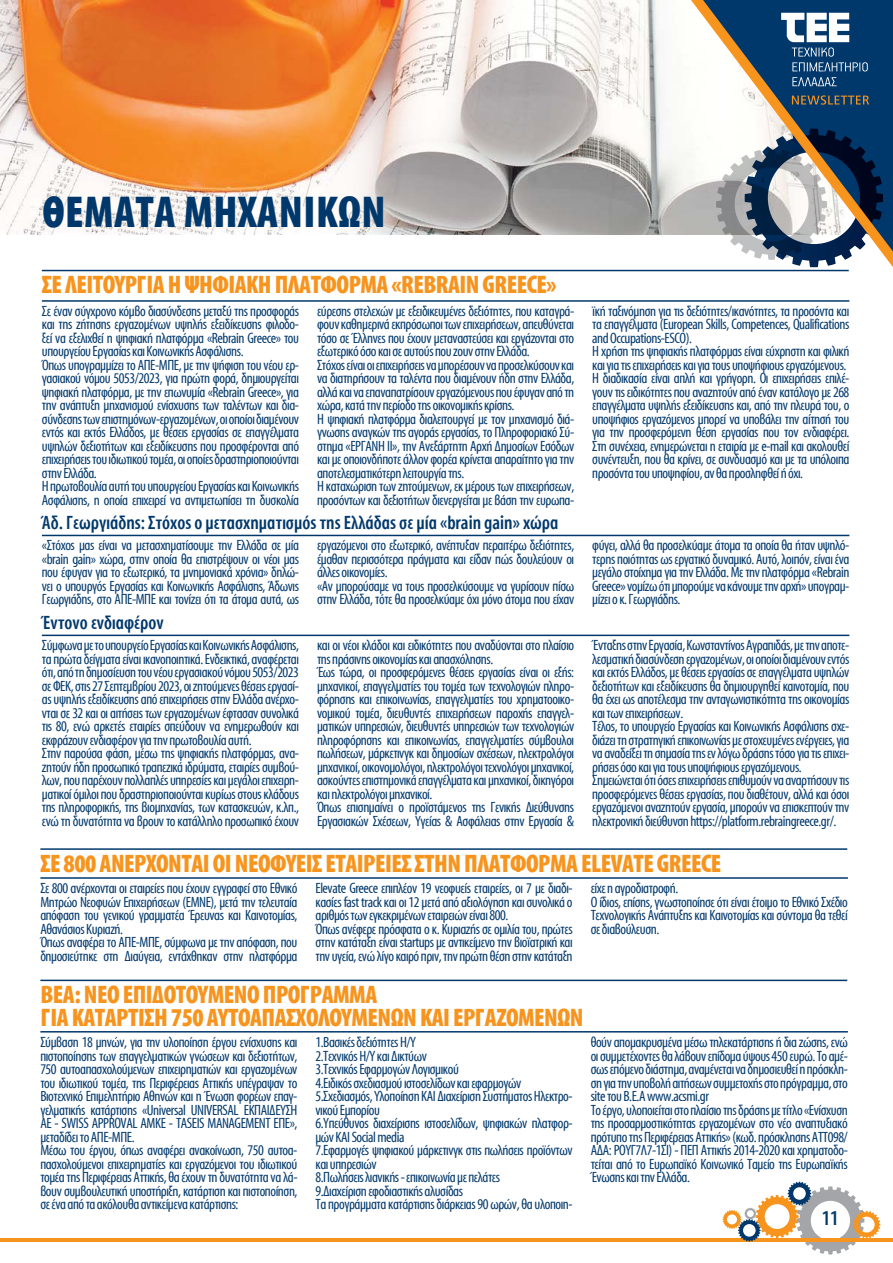
<style>
.page{position:relative;width:893px;height:1263px;background:#fff}
.page>*{position:absolute;margin:0;border:0;box-sizing:border-box;transform-origin:0 0}
.t1{font:700 45px "Myriad Condensed Greek";letter-spacing:.01em;color:#00386c}
.t2{font:700 25.5px/22.5px "Myriad Condensed Greek";letter-spacing:-.02em;color:#f7941e}
.t3{font:500 21px "Myriad Condensed Greek";color:#00386c}
.t4{font:500 19.5px "Myriad Condensed Greek";color:#00386c}
.t5{font:15px/13.5px "Myriad Condensed Greek";letter-spacing:-.03em;color:#00386c}
</style>
<div class="page">
<hr style="left:0;top:1238px;width:893px;height:3px;background:#f7941e">
<svg style="left:723px;top:1182px;width:157px;height:72px"></svg>
<img style="left:0;top:0;width:691px;height:234px">
<svg style="left:691px;top:0;width:202px;height:267px"></svg>
<svg style="left:792px;top:95px;width:77px;height:10px"></svg>
<svg style="left:781px;top:13px;width:87px;height:58px"></svg>
<svg style="left:792px;top:77px;width:45px;height:9px"></svg>
<hr style="left:42px;top:300px;width:807px;height:2px;background:#00386c">
<hr style="left:42px;top:535px;width:807px;height:1px;background:#00386c">
<hr style="left:42px;top:635px;width:807px;height:1px;background:#00386c">
<hr style="left:42px;top:270px;width:807px;height:1px;background:#00386c">
<hr style="left:40px;top:877px;width:808px;height:2px;background:#00386c">
<hr style="left:40px;top:1031px;width:808px;height:1px;background:#00386c">
<hr style="left:40px;top:848px;width:807px;height:2px;background:#00386c">
<hr style="left:40px;top:980px;width:807px;height:1px;background:#00386c">
<h1 class="t1" style="left:43px;top:189px;width:345px">ΘΕΜΑΤΑ ΜΗΧΑΝΙΚΩΝ</h1>
<h2 class="t2" style="left:42px;top:275px;width:516px">ΣΕ ΛΕΙΤΟΥΡΓΙΑ Η ΨΗΦΙΑΚΗ ΠΛΑΤΦΟΡΜΑ «REBRAIN GREECE»</h2>
<p class="t5" style="left:42px;top:305px;width:259px">Σε έναν σύγχρονο κόμβο διασύνδεσης μεταξύ της προσφοράς και της ζήτησης εργαζομένων υψηλής εξειδίκευσης φιλοδο&shy;ξεί να εξελιχθεί η ψηφιακή πλατφόρμα «Rebrain Greece» του υπουργείου Εργασίας και Κοινωνικής Ασφάλισης.<br>Όπως υπογραμμίζει το ΑΠΕ-ΜΠΕ, με την ψήφιση του νέου ερ&shy;γασιακού νόμου 5053/2023, για πρώτη φορά, δημιουργείται ψηφιακή πλατφόρμα, με την επωνυμία «Rebrain Greece», για την ανάπτυξη μηχανισμού ενίσχυσης των ταλέντων και δια&shy;σύνδεσης των επιστημόνων-εργαζομένων, οι οποίοι διαμένουν εντός και εκτός Ελλάδος, με θέσεις εργασίας σε επαγγέλματα υψηλών δεξιοτήτων και εξειδίκευσης που προσφέρονται από επιχειρήσεις του ιδιωτικού τομέα, οι οποίες δραστηριοποιούνται στην Ελλάδα.<br>Η πρωτοβουλία αυτή του υπουργείου Εργασίας και Κοινωνικής Ασφάλισης, η οποία επιχειρεί να αντιμετωπίσει τη δυσκολία</p>
<p class="t5" style="left:317px;top:305px;width:259px">εύρεσης στελεχών με εξειδικευμένες δεξιότητες, που καταγρά&shy;φουν καθημερινά εκπρόσωποι των επιχειρήσεων, απευθύνεται τόσο σε Έλληνες που έχουν μεταναστεύσει και εργάζονται στο εξωτερικό όσο και σε αυτούς που ζουν στην Ελλάδα.<br>Στόχος είναι οι επιχειρήσεις να μπορέσουν να προσελκύσουν και να διατηρήσουν τα ταλέντα που διαμένουν ήδη στην Ελλάδα, αλλά και να επαναπατρίσουν εργαζόμενους που έφυγαν από τη χώρα, κατά την περίοδο της οικονομικής κρίσης.<br>Η ψηφιακή πλατφόρμα διαλειτουργεί με τον μηχανισμό διά&shy;γνωσης αναγκών της αγοράς εργασίας, το Πληροφοριακό Σύ&shy;στημα «ΕΡΓΑΝΗ ΙΙ», την Ανεξάρτητη Αρχή Δημοσίων Εσόδων και με οποιονδήποτε άλλον φορέα κρίνεται απαραίτητο για την αποτελεσματικότερη λειτουργία της.<br>Η καταχώριση των ζητούμενων, εκ μέρους των επιχειρήσεων, προσόντων και δεξιοτήτων διενεργείται με βάση την ευρωπα-</p>
<p class="t5" style="left:592px;top:305px;width:259px">ϊκή ταξινόμηση για τις δεξιότητες/ικανότητες, τα προσόντα και τα επαγγέλματα (European Skills, Competences, Qualifications and Occupations-ESCO).<br>Η χρήση της ψηφιακής πλατφόρμας είναι εύχρηστη και φιλική και για τις επιχειρήσεις και για τους υποψήφιους εργαζόμενους.<br>Η διαδικασία είναι απλή και γρήγορη. Οι επιχειρήσεις επιλέ&shy;γουν τις ειδικότητες που αναζητούν από έναν κατάλογο με 268 επαγγέλματα υψηλής εξειδίκευσης και, από την πλευρά του, ο υποψήφιος εργαζόμενος μπορεί να υποβάλει την αίτησή του για την προσφερόμενη θέση εργασίας που τον ενδιαφέρει.<br>Στη συνέχεια, ενημερώνεται η εταιρία με e-mail και ακολουθεί συνέντευξη, που θα κρίνει, σε συνδυασμό και με τα υπόλοιπα προσόντα του υποψηφίου, αν θα προσληφθεί ή όχι.</p>
<p class="t5" style="left:42px;top:539px;width:259px;text-align:justify">«Στόχος μας είναι να μετασχηματίσουμε την Ελλάδα σε μία «brain gain» χώρα, στην οποία θα επιστρέψουν οι νέοι μας που έφυγαν για το εξωτερικό, τα μνημονιακά χρόνια» δηλώ&shy;νει ο υπουργός Εργασίας και Κοινωνικής Ασφάλισης, Άδωνις Γεωργιάδης, στο ΑΠΕ-ΜΠΕ και τονίζει ότι τα άτομα αυτά, ως</p>
<p class="t5" style="left:317px;top:539px;width:259px">εργαζόμενοι στο εξωτερικό, ανέπτυξαν περαιτέρω δεξιότητες, έμαθαν περισσότερα πράγματα και είδαν πώς δουλεύουν οι άλλες οικονομίες.<br>«Αν μπορούσαμε να τους προσελκύσουμε να γυρίσουν πίσω στην Ελλάδα, τότε θα προσελκύαμε όχι μόνο άτομα που είχαν</p>
<p class="t5" style="left:592px;top:539px;width:259px;text-align:justify">φύγει, αλλά θα προσελκύαμε άτομα τα οποία θα ήταν υψηλό&shy;τερης ποιότητας ως εργατικό δυναμικό. Αυτό, λοιπόν, είναι ένα μεγάλο στοίχημα για την Ελλάδα. Με την πλατφόρμα «Rebrain Greece» νομίζω ότι μπορούμε να κάνουμε την αρχή» υπογραμ&shy;μίζει ο κ. Γεωργιάδης.</p>
<p class="t5" style="left:42px;top:639px;width:259px">Σύμφωνα με το υπουργείο Εργασίας και Κοινωνικής Ασφάλισης, τα πρώτα δείγματα είναι ικανοποιητικά. Ενδεικτικά, αναφέρεται ότι, από τη δημοσίευση του νέου εργασιακού νόμου 5053/2023 σε ΦΕΚ, στις 27 Σεπτεμβρίου 2023, οι ζητούμενες θέσεις εργασί&shy;ας υψηλής εξειδίκευσης από επιχειρήσεις στην Ελλάδα ανέρχο&shy;νται σε 32 και οι αιτήσεις των εργαζομένων έφτασαν συνολικά τις 80, ενώ αρκετές εταιρίες σπεύδουν να ενημερωθούν και εκφράζουν ενδιαφέρον για την πρωτοβουλία αυτή.<br>Στην παρούσα φάση, μέσω της ψηφιακής πλατφόρμας, ανα&shy;ζητούν ήδη προσωπικό τραπεζικά ιδρύματα, εταιρίες συμβού&shy;λων, που παρέχουν πολλαπλές υπηρεσίες και μεγάλοι επιχειρη&shy;ματικοί όμιλοι που δραστηριοποιούνται κυρίως στους κλάδους της πληροφορικής, της βιομηχανίας, των κατασκευών, κ.λπ., ενώ τη δυνατότητα να βρουν το κατάλληλο προσωπικό έχουν</p>
<p class="t5" style="left:317px;top:639px;width:259px">και οι νέοι κλάδοι και ειδικότητες που αναδύονται στο πλαίσιο της πράσινης οικονομίας και απασχόλησης.<br>Έως τώρα, οι προσφερόμενες θέσεις εργασίας είναι οι εξής: μηχανικοί, επαγγελματίες του τομέα των τεχνολογιών πληρο&shy;φόρησης και επικοινωνίας, επαγγελματίες του χρηματοοικο&shy;νομικού τομέα, διευθυντές επιχειρήσεων παροχής επαγγελ&shy;ματικών υπηρεσιών, διευθυντές υπηρεσιών των τεχνολογιών πληροφόρησης και επικοινωνίας, επαγγελματίες σύμβουλοι πωλήσεων, μάρκετινγκ και δημοσίων σχέσεων, ηλεκτρολόγοι μηχανικοί, οικονομολόγοι, ηλεκτρολόγοι τεχνολόγοι μηχανικοί, ασκούντες επιστημονικά επαγγέλματα και μηχανικοί, δικηγόροι και ηλεκτρολόγοι μηχανικοί.<br>Όπως επισημαίνει ο προϊστάμενος της Γενικής Διεύθυνσης Εργασιακών Σχέσεων, Υγείας &amp; Ασφάλειας στην Εργασία &amp;</p>
<p class="t5" style="left:592px;top:639px;width:259px">Ένταξης στην Εργασία, Κωνσταντίνος Αγραπιδάς, με την αποτε&shy;λεσματική διασύνδεση εργαζομένων, οι οποίοι διαμένουν εντός και εκτός Ελλάδος, με θέσεις εργασίας σε επαγγέλματα υψηλών δεξιοτήτων και εξειδίκευσης θα δημιουργηθεί καινοτομία, που θα έχει ως αποτέλεσμα την ανταγωνιστικότητα της οικονομίας και των επιχειρήσεων.<br>Τέλος, το υπουργείο Εργασίας και Κοινωνικής Ασφάλισης σχε&shy;διάζει τη στρατηγική επικοινωνίας με στοχευμένες ενέργειες, για να αναδείξει τη σημασία της εν λόγω δράσης τόσο για τις επιχει&shy;ρήσεις όσο και για τους υποψήφιους εργαζόμενους.<br>Σημειώνεται ότι όσες επιχειρήσεις επιθυμούν να αναρτήσουν τις προσφερόμενες θέσεις εργασίας, που διαθέτουν, αλλά και όσοι εργαζόμενοι αναζητούν εργασία, μπορούν να επισκεπτούν την ηλεκτρονική διεύθυνση https://platform.rebraingreece.gr/.</p>
<h3 class="t4" style="left:42px;top:513px;width:518px">Άδ. Γεωργιάδης: Στόχος ο μετασχηματισμός της Ελλάδας σε μία «brain gain» χώρα</h3>
<h3 class="t4" style="left:42px;top:613px;width:123px">Έντονο ενδιαφέρον</h3>
<h2 class="t2" style="left:40px;top:853px;width:682px">ΣΕ 800 ΑΝΕΡΧΟΝΤΑΙ ΟΙ ΝΕΟΦΥΕΙΣ ΕΤΑΙΡΕΙΕΣ ΣΤΗΝ ΠΛΑΤΦΟΡΜΑ ELEVATE GREECE</h2>
<p class="t5" style="left:40px;top:882px;width:259px">Σε 800 ανέρχονται οι εταιρείες που έχουν εγγραφεί στο Εθνικό Μητρώο Νεοφυών Επιχειρήσεων (ΕΜΝΕ), μετά την τελευταία απόφαση του γενικού γραμματέα Έρευνας και Καινοτομίας, Αθανάσιος Κυριαζή.<br>Όπως αναφέρει το ΑΠΕ-ΜΠΕ, σύμφωνα με την απόφαση, που δημοσιεύτηκε στη Διαύγεια, εντάχθηκαν στην πλατφόρμα</p>
<p class="t5" style="left:315px;top:882px;width:259px">Elevate Greece επιπλέον 19 νεοφυείς εταιρείες, οι 7 με διαδι&shy;κασίες fast track και οι 12 μετά από αξιολόγηση και συνολικά ο αριθμός των εγκεκριμένων εταιρειών είναι 800.<br>Όπως ανέφερε πρόσφατα ο κ. Κυριαζής σε ομιλία του, πρώτες στην κατάταξη είναι startups με αντικείμενο την βιοϊατρική και την υγεία, ενώ λίγο καιρό πριν, την πρώτη θέση στην κατάταξη</p>
<p class="t5" style="left:591px;top:882px;width:259px">είχε η αγροδιατροφή.<br>Ο ίδιος, επίσης, γνωστοποίησε ότι είναι έτοιμο το Εθνικό Σχέδιο Τεχνολογικής Ανάπτυξης και Καινοτομίας και σύντομα θα τεθεί σε διαβούλευση.</p>
<h2 class="t2" style="left:40px;top:984px;width:545px">ΒΕΑ: ΝΕΟ ΕΠΙΔΟΤΟΥΜΕΝΟ ΠΡΟΓΡΑΜΜΑ<br>ΓΙΑ ΚΑΤΑΡΤΙΣΗ 750 ΑΥΤΟΑΠΑΣΧΟΛΟΥΜΕΝΩΝ ΚΑΙ ΕΡΓΑΖΟΜΕΝΩΝ</h2>
<p class="t5" style="left:40px;top:1036px;width:259px">Σύμβαση 18 μηνών, για την υλοποίηση έργου ενίσχυσης και πιστοποίησης των επαγγελματικών γνώσεων και δεξιοτήτων, 750 αυτοαπασχολούμενων επιχειρηματιών και εργαζομένων του ιδιωτικού τομέα, της Περιφέρειας Αττικής υπέγραψαν το Βιοτεχνικό Επιμελητήριο Αθηνών και η Ένωση φορέων επαγ&shy;γελματικής κατάρτισης «Universal UNIVERSAL ΕΚΠΑΙΔΕΥΣΗ ΑΕ - SWISS APPROVAL ΑΜΚΕ - TASEIS MANAGEMENT ΕΠΕ», μεταδίδει το ΑΠΕ-ΜΠΕ.<br>Μέσω του έργου, όπως αναφέρει ανακοίνωση, 750 αυτοα&shy;πασχολούμενοι επιχειρηματίες και εργαζόμενοι του ιδιωτικού τομέα της Περιφέρειας Αττικής, θα έχουν τη δυνατότητα να λά&shy;βουν συμβουλευτική υποστήριξη, κατάρτιση και πιστοποίηση, σε ένα από τα ακόλουθα αντικείμενα κατάρτισης:</p>
<p class="t5" style="left:315px;top:1036px;width:259px">1.Βασικές δεξιότητες H/Y<br>2.Τεχνικός Η/Υ και Δικτύων<br>3.Τεχνικός Εφαρμογών Λογισμικού<br>4.Ειδικός σχεδιασμού ιστοσελίδων και εφαρμογών 5.Σχεδιασμός, Υλοποίηση ΚΑΙ Διαχείριση Συστήματος Ηλεκτρο&shy;νικού Εμπορίου<br>6.Υπεύθυνος διαχείρισης ιστοσελίδων, ψηφιακών πλατφορ&shy;μών ΚΑΙ Social media<br>7.Εφαρμογές ψηφιακού μάρκετινγκ στις πωλήσεις προϊόντων και υπηρεσιών<br>8.Πωλήσεις λιανικής - επικοινωνία με πελάτες<br>9.Διαχείριση εφοδιαστικής αλυσίδας<br>Τα προγράμματα κατάρτισης διάρκειας 90 ωρών, θα υλοποιη-</p>
<p class="t5" style="left:591px;top:1036px;width:259px">θούν απομακρυσμένα μέσω τηλεκατάρτισης ή δια ζώσης, ενώ οι συμμετέχοντες θα λάβουν επίδομα ύψους 450 ευρώ. Το αμέ&shy;σως επόμενο διάστημα, αναμένεται να δημοσιευθεί η πρόσκλη&shy;ση για την υποβολή αιτήσεων συμμετοχής στο πρόγραμμα, στο site του Β.Ε.Α www.acsmi.gr<br>Το έργο, υλοποιείται στο πλαίσιο της δράσης με τίτλο «Ενίσχυση της προσαρμοστικότητας εργαζομένων στο νέο αναπτυξιακό πρότυπο της Περιφέρειας Αττικής» (κωδ. πρόσκλησης ATT098/ ΑΔΑ: ΡΟΥΓ7Λ7-1ΣΙ) - ΠΕΠ Αττικής 2014-2020 και χρηματοδο&shy;τείται από το Ευρωπαϊκό Κοινωνικό Ταμείο της Ευρωπαϊκής Ένωσης και την Ελλάδα.</p>
<h3 class="t3" style="left:822px;top:1208px;width:19px">11</h3>
</div>
